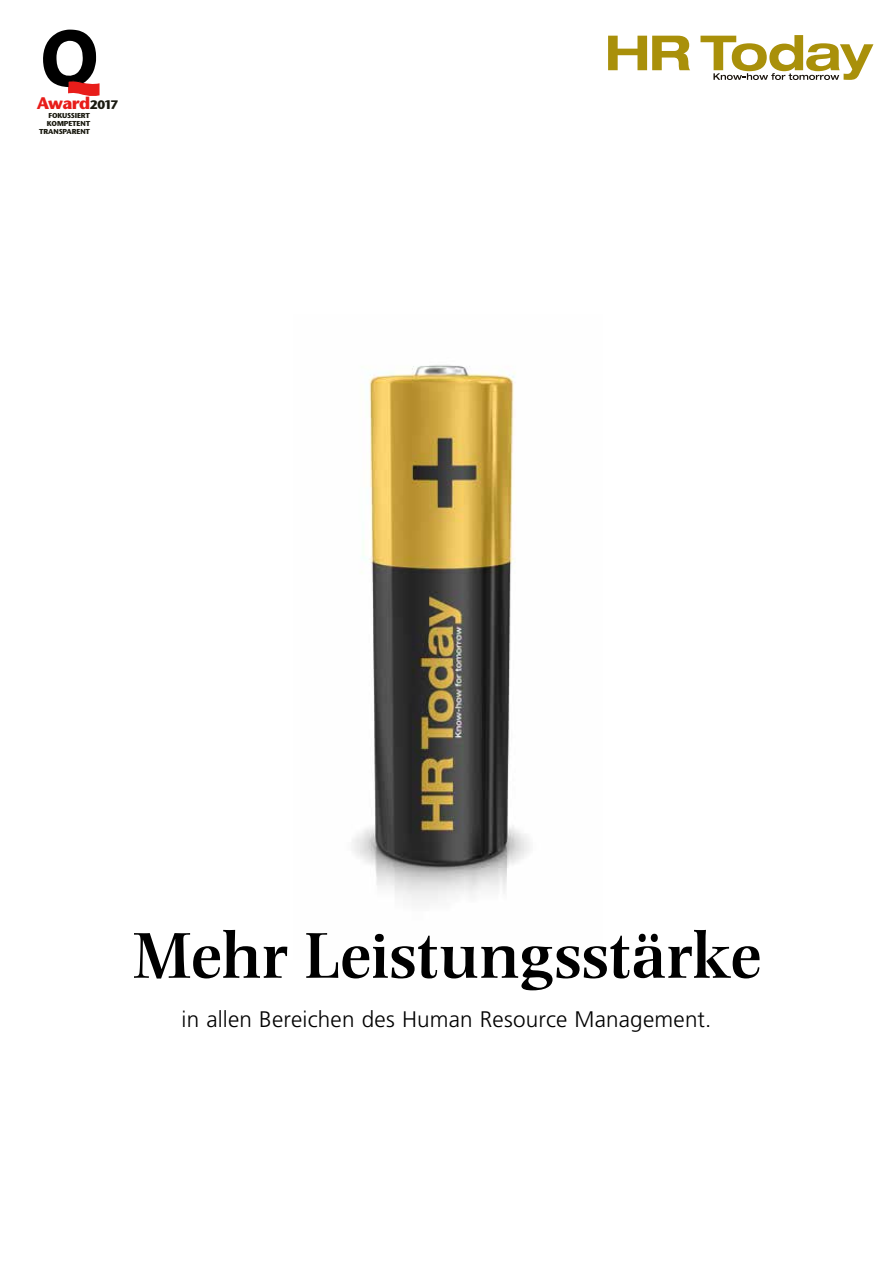
<style>
.page{position:relative;width:893px;height:1263px;background:#fff}
.page>*{position:absolute;margin:0;border:0;box-sizing:border-box;transform-origin:0 0}
.t1{font:600 67.5px "Photina";letter-spacing:.01em;color:#000}
.t2{font:300 22.5px "Frutiger";letter-spacing:.01em;color:#000}
.t3{font:700 16.8px "Stone Sans Std";letter-spacing:-.045em;color:#e81d1a}
.t4{font:700 7.2px/7.8px "Stone Sans Std";letter-spacing:-.02em;color:#1a1a10;text-align:right}
.s1{font-size:12.3px;color:#1a1a10}
</style>
<div class="page">
<svg style="left:43px;top:30px;width:57px;height:66px"></svg>
<img style="left:352px;top:365px;width:178px;height:536px">
<svg style="left:608px;top:36px;width:82px;height:34px"></svg>
<svg style="left:700px;top:35px;width:173px;height:45px"></svg>
<p class="t3" style="left:37px;top:93px;width:83px">Award<span class="s1">2017</span></p>
<p class="t4" style="left:39px;top:112px;width:53px">FOKUSSIERT<br>KOMPETENT<br>TRANSPARENT</p>
<h1 class="t1" style="left:132px;top:917px;width:631px">Mehr Leistungsstärke</h1>
<p class="t2" style="left:182px;top:1007px;width:531px">in allen Bereichen des Human Resource Management.</p>
</div>
